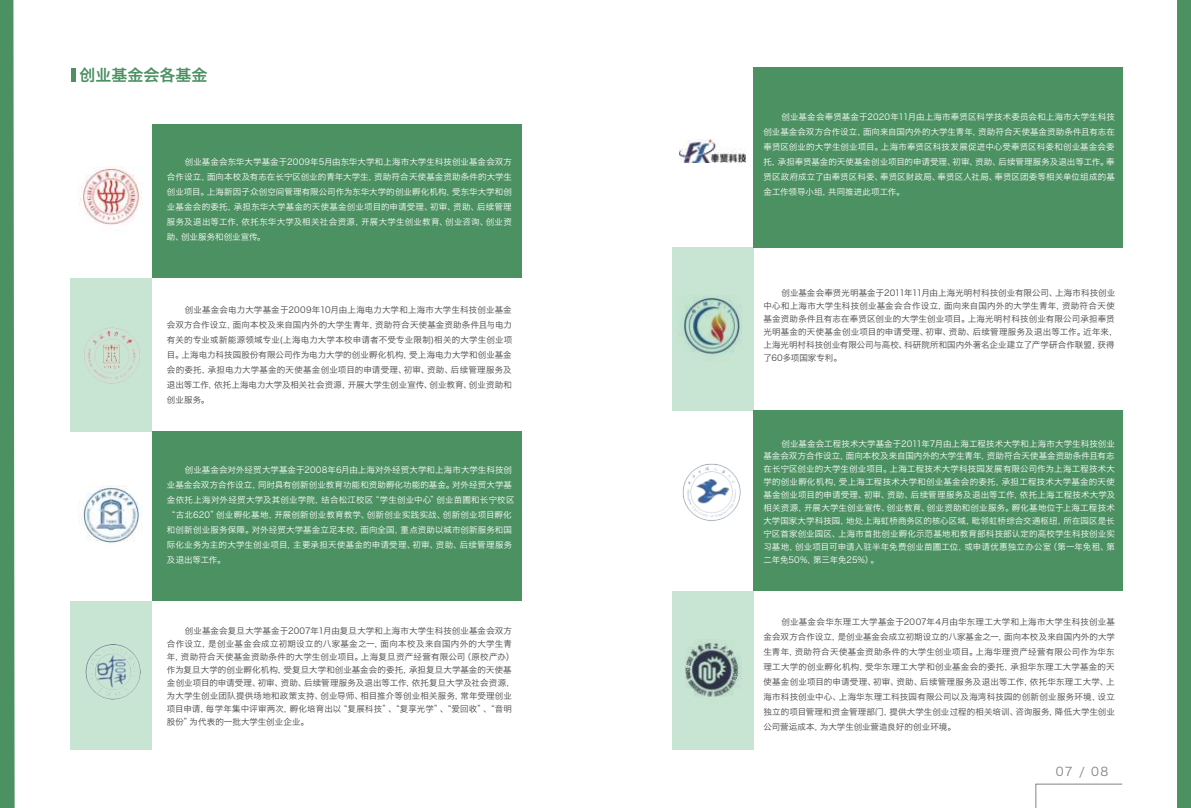
<style>
.page{position:relative;width:1191px;height:808px;background:#fff}
.page>*{position:absolute;margin:0;border:0;box-sizing:border-box;transform-origin:0 0}
.t1{font:16px "Hiragino Sans GB W6";color:#4c9162}
.t2{font:12px "Hiragino Sans GB W3";color:#828386}
.t3{font:8.5px/15px "Hiragino Sans GB W3";letter-spacing:.015em;color:#454446;text-align:justify}
.t4{font:8.5px/15px "Hiragino Sans GB W3";letter-spacing:.015em;color:#fff;text-align:justify}
</style>
<div class="page">
<div style="left:671px;top:591px;width:82px;height:158px;background:#c7e5d2"></div>
<div style="left:671px;top:247px;width:82px;height:164px;background:#c7e5d2"></div>
<div style="left:70px;top:601px;width:82px;height:148px;background:#c7e5d2"></div>
<div style="left:70px;top:278px;width:82px;height:153px;background:#c7e5d2"></div>
<div style="left:753px;top:411px;width:370px;height:180px;background:#4c9162"></div>
<div style="left:753px;top:67px;width:370px;height:180px;background:#4c9162"></div>
<div style="left:152px;top:125px;width:370px;height:153px;background:#4c9162"></div>
<div style="left:152px;top:431px;width:370px;height:170px;background:#4c9162"></div>
<div style="left:0;top:0;width:15px;height:808px;background:#4c9162"></div>
<div style="left:1177px;top:0;width:14px;height:808px;background:#4c9162"></div>
<hr style="left:71px;top:69px;width:4px;height:13px;background:#4c9162">
<img style="left:78px;top:167px;width:64px;height:58px">
<img style="left:78px;top:485px;width:65px;height:59px">
<img style="left:685px;top:639px;width:57px;height:58px">
<img style="left:679px;top:295px;width:63px;height:60px">
<img style="left:84px;top:327px;width:56px;height:57px">
<img style="left:85px;top:644px;width:56px;height:56px">
<img style="left:682px;top:463px;width:59px;height:58px">
<img style="left:679px;top:140px;width:66px;height:22px">
<svg style="left:1035px;top:784px;width:87px;height:24px"></svg>
<h1 class="t1" style="left:80px;top:65px;width:130px">创业基金会各基金</h1>
<p class="t4" style="left:167px;top:154px;width:347px;text-indent:18px">创业基金会东华大学基金于2009年5月由东华大学和上海市大学生科技创业基金会双方合作设立，面向本校及有志在长宁区创业的青年大学生，资助符合天使基金资助条件的大学生创业项目。上海新因子众创空间管理有限公司作为东华大学的创业孵化机构，受东华大学和创业基金会的委托，承担东华大学基金的天使基金创业项目的申请受理、初审、资助、后续管理服务及退出等工作，依托东华大学及相关社会资源，开展大学生创业教育、创业咨询、创业资助、创业服务和创业宣传。</p>
<p class="t3" style="left:167px;top:302px;width:347px;text-indent:18px">创业基金会电力大学基金于2009年10月由上海电力大学和上海市大学生科技创业基金会双方合作设立，面向本校及来自国内外的大学生青年，资助符合天使基金资助条件且与电力有关的专业或新能源领域专业(上海电力大学本校申请者不受专业限制)相关的大学生创业项目。上海电力科技园股份有限公司作为电力大学的创业孵化机构，受上海电力大学和创业基金会的委托，承担电力大学基金的天使基金创业项目的申请受理、初审、资助、后续管理服务及退出等工作，依托上海电力大学及相关社会资源，开展大学生创业宣传、创业教育、创业资助和创业服务。</p>
<p class="t4" style="left:167px;top:462px;width:349px;text-align:left;text-indent:18px">创业基金会对外经贸大学基金于2008年6月由上海对外经贸大学和上海市大学生科技创业基金会双方合作设立，同时具有创新创业教育功能和资助孵化功能的基金。对外经贸大学基金依托上海对外经贸大学及其创业学院，结合松江校区“学生创业中心”创业苗圃和长宁校区“古北620”创业孵化基地，开展创新创业教育教学、创新创业实践实战、创新创业项目孵化和创新创业服务保障。对外经贸大学基金立足本校，面向全国，重点资助以城市创新服务和国际化业务为主的大学生创业项目，主要承担天使基金的申请受理、初审、资助、后续管理服务及退出等工作。</p>
<p class="t3" style="left:167px;top:624px;width:349px;line-height:13px;text-align:left;text-indent:18px">创业基金会复旦大学基金于2007年1月由复旦大学和上海市大学生科技创业基金会双方合作设立，是创业基金会成立初期设立的八家基金之一，面向本校及来自国内外的大学生青年，资助符合天使基金资助条件的大学生创业项目。上海复旦资产经营有限公司（原校产办）作为复旦大学的创业孵化机构，受复旦大学和创业基金会的委托，承担复旦大学基金的天使基金创业项目的申请受理、初审、资助、后续管理服务及退出等工作，依托复旦大学及社会资源，为大学生创业团队提供场地和政策支持、创业导师、相目推介等创业相关服务，常年受理创业项目申请，每学年集中评审两次，孵化培育出以“复展科技”、“复享光学”、“爱回收”、“音明股份”为代表的一批大学生创业企业。</p>
<p class="t4" style="left:763px;top:109px;width:353px;text-indent:18px">创业基金会奉贤基金于2020年11月由上海市奉贤区科学技术委员会和上海市大学生科技创业基金会双方合作设立，面向来自国内外的大学生青年，资助符合天使基金资助条件且有志在奉贤区创业的大学生创业项目。上海市奉贤区科技发展促进中心受奉贤区科委和创业基金会委托，承担奉贤基金的天使基金创业项目的申请受理、初审、资助、后续管理服务及退出等工作。奉贤区政府成立了由奉贤区科委、奉贤区财政局、奉贤区人社局、奉贤区团委等相关单位组成的基金工作领导小组，共同推进此项工作。</p>
<p class="t3" style="left:763px;top:286px;width:356px;line-height:13px;text-align:left;text-indent:18px">创业基金会奉贤光明基金于2011年11月由上海光明村科技创业有限公司、上海市科技创业中心和上海市大学生科技创业基金会合作设立，面向来自国内外的大学生青年，资助符合天使基金资助条件且有志在奉贤区创业的大学生创业项目。上海光明村科技创业有限公司承担奉贤光明基金的天使基金创业项目的申请受理、初审、资助、后续管理服务及退出等工作。近年来，上海光明村科技创业有限公司与高校、科研院所和国内外著名企业建立了产学研合作联盟，获得了60多项国家专利。</p>
<p class="t4" style="left:763px;top:437px;width:353px;line-height:13px;text-indent:18px">创业基金会工程技术大学基金于2011年7月由上海工程技术大学和上海市大学生科技创业基金会双方合作设立，面向本校及来自国内外的大学生青年，资助符合天使基金资助条件且有志在长宁区创业的大学生创业项目。上海工程技术大学科技园发展有限公司作为上海工程技术大学的创业孵化机构，受上海工程技术大学和创业基金会的委托，承担工程技术大学基金的天使基金创业项目的申请受理、初审、资助、后续管理服务及退出等工作，依托上海工程技术大学及相关资源，开展大学生创业宣传、创业教育、创业资助和创业服务。孵化基地位于上海工程技术大学国家大学科技园，地处上海虹桥商务区的核心区域，毗邻虹桥综合交通枢纽，所在园区是长宁区首家创业园区、上海市首批创业孵化示范基地和教育部科技部认定的高校学生科技创业实习基地，创业项目可申请入驻半年免费创业苗圃工位，或申请优惠独立办公室（第一年免租、第二年免50%，第三年免25%）。</p>
<p class="t3" style="left:763px;top:614px;width:353px;text-indent:18px">创业基金会华东理工大学基金于2007年4月由华东理工大学和上海市大学生科技创业基金会双方合作设立，是创业基金会成立初期设立的八家基金之一，面向本校及来自国内外的大学生青年，资助符合天使基金资助条件的大学生创业项目。上海华理资产经营有限公司作为华东理工大学的创业孵化机构，受华东理工大学和创业基金会的委托，承担华东理工大学基金的天使基金创业项目的申请受理、初审、资助、后续管理服务及退出等工作，依托华东理工大学、上海市科技创业中心、上海华东理工科技园有限公司以及海湾科技园的创新创业服务环境，设立独立的项目管理和资金管理部门，提供大学生创业过程的相关培训、咨询服务，降低大学生创业公司营运成本，为大学生创业营造良好的创业环境。</p>
<h2 class="t2" style="left:1055px;top:764px;width:54px">07 / 08</h2>
</div>
